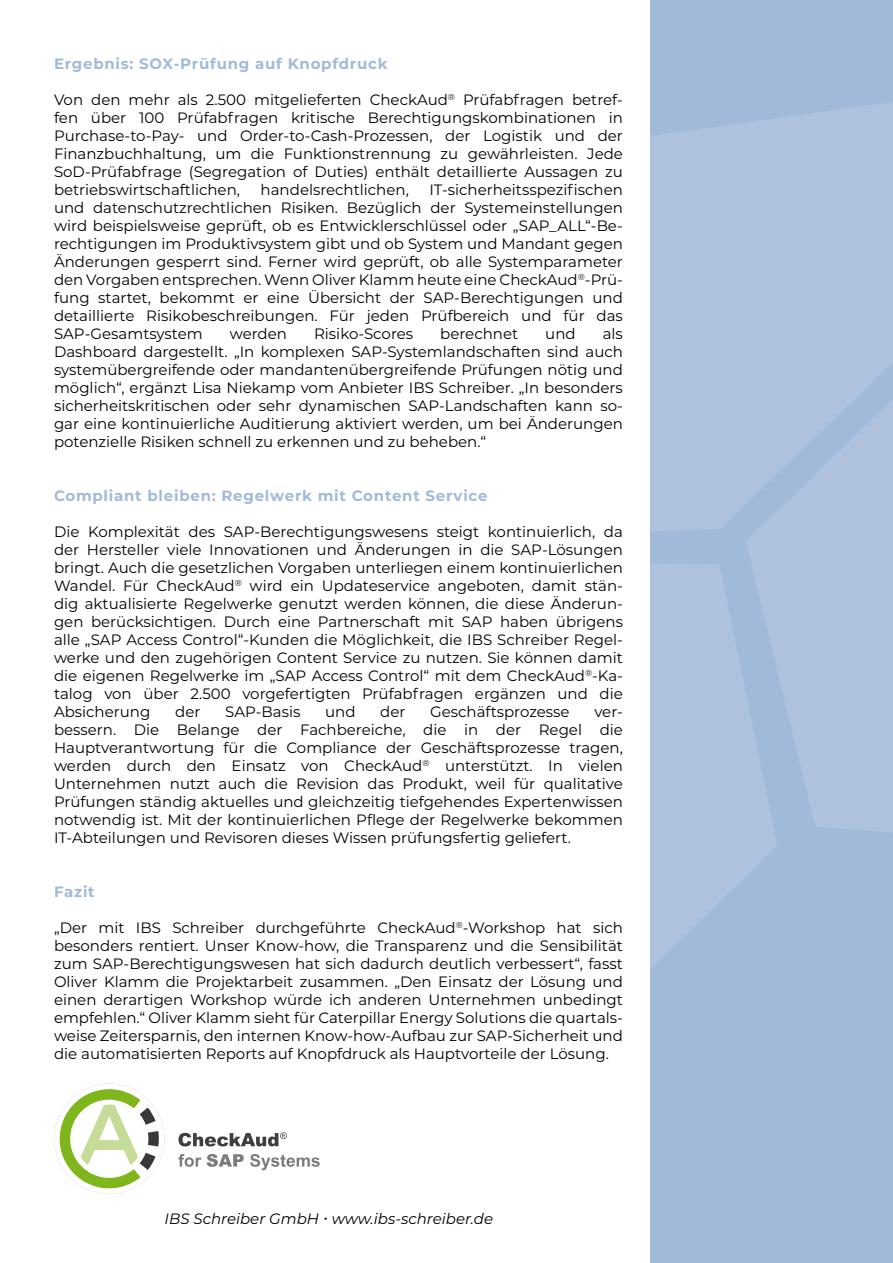
<style>
.page{position:relative;width:893px;height:1263px;background:#fff}
.page>*{position:absolute;margin:0;border:0;box-sizing:border-box;transform-origin:0 0}
.t1{font:15px/18px "Montserrat";color:#000;text-align:justify}
.t2{font:700 15px "Montserrat";letter-spacing:.05em;color:#a2bad9}
.t3{font:italic 15px "Montserrat";color:#000}
</style>
<div class="page">
<div style="left:651px;top:0;width:242px;height:1263px;background:#a2bad9"></div>
<svg style="left:650px;top:102px;width:243px;height:1021px;fill:#aec2dd"></svg>
<svg style="left:178px;top:1154px;width:23px;height:13px"></svg>
<svg style="left:207px;top:1154px;width:37px;height:13px"></svg>
<svg style="left:250px;top:1154px;width:70px;height:16px"></svg>
<svg style="left:178px;top:1132px;width:109px;height:14px"></svg>
<svg style="left:54px;top:1084px;width:110px;height:110px"></svg>
<p class="t2" style="left:54px;top:52px;width:335px">Ergebnis: SOX-Prüfung auf Knopfdruck</p>
<p class="t1" style="left:54px;top:90px;width:570px">Von den mehr als 2.500 mitgelieferten CheckAud<sup>®</sup> Prüfabfragen betref&shy;fen über 100 Prüfabfragen kritische Berechtigungskombinationen in Purchase-to-Pay- und Order-to-Cash-Prozessen, der Logistik und der Finanzbuchhaltung, um die Funktionstrennung zu gewährleisten. Jede SoD-Prüfabfrage (Segregation of Duties) enthält detaillierte Aussagen zu betriebswirtschaftlichen,</p>
<p class="t1" style="left:54px;top:180px;width:570px;text-indent:375px">IT-sicherheitsspezifischen und datenschutzrechtlichen Risiken. Bezüglich der Systemeinstellungen wird beispielsweise geprüft, ob es Entwicklerschlüssel oder „SAP_ALL“-Be&shy;rechtigungen im Produktivsystem gibt und ob System und Mandant gegen Änderungen gesperrt sind. Ferner wird geprüft, ob alle Systemparameter den Vorgaben entsprechen. Wenn Oliver Klamm heute eine CheckAud<sup>®</sup>-Prü&shy;fung startet, bekommt er eine Übersicht der SAP-Berechtigungen und detaillierte Risikobeschreibungen. Für jeden Prüfbereich und für das SAP-Gesamtsystem</p>
<p class="t1" style="left:261px;top:180px;width:150px">handelsrechtlichen,</p>
<p class="t1" style="left:54px;top:324px;width:570px;text-indent:549px">als Dashboard dargestellt. „In komplexen SAP-Systemlandschaften sind auch systemübergreifende oder mandantenübergreifende Prüfungen nötig und möglich“, ergänzt Lisa Niekamp vom Anbieter IBS Schreiber. „In besonders sicherheitskritischen oder sehr dynamischen SAP-Landschaften kann so&shy;gar eine kontinuierliche Auditierung aktiviert werden, um bei Änderungen potenzielle Risiken schnell zu erkennen und zu beheben.“</p>
<p class="t2" style="left:54px;top:484px;width:435px">Compliant bleiben: Regelwerk mit Content Service</p>
<p class="t1" style="left:54px;top:522px;width:570px">Die Komplexität des SAP-Berechtigungswesens steigt kontinuierlich, da der Hersteller viele Innovationen und Änderungen in die SAP-Lösungen bringt. Auch die gesetzlichen Vorgaben unterliegen einem kontinuierlichen Wandel. Für CheckAud<sup>®</sup> wird ein Updateservice angeboten, damit stän&shy;dig aktualisierte Regelwerke genutzt werden können, die diese Änderun&shy;gen berücksichtigen. Durch eine Partnerschaft mit SAP haben übrigens alle „SAP Access Control“-Kunden die Möglichkeit, die IBS Schreiber Regel&shy;werke und den zugehörigen Content Service zu nutzen. Sie können damit die eigenen Regelwerke im „SAP Access Control“ mit dem CheckAud<sup>®</sup>-Ka&shy;talog von über 2.500 vorgefertigten Prüfabfragen ergänzen und die Absicherung</p>
<p class="t1" style="left:230px;top:324px;width:59px">werden</p>
<p class="t1" style="left:314px;top:324px;width:101px">Risiko-Scores</p>
<p class="t1" style="left:440px;top:324px;width:79px">berechnet</p>
<p class="t1" style="left:545px;top:324px;width:32px">und</p>
<p class="t1" style="left:175px;top:702px;width:27px">der</p>
<p class="t1" style="left:225px;top:702px;width:77px">SAP-Basis</p>
<p class="t1" style="left:325px;top:702px;width:32px">und</p>
<p class="t1" style="left:380px;top:702px;width:27px">der</p>
<p class="t1" style="left:430px;top:702px;width:141px">Geschäftsprozesse</p>
<p class="t1" style="left:54px;top:702px;width:570px;text-indent:540px">ver&shy;bessern. Die Belange der Fachbereiche, die in der Regel die Hauptverantwortung für die Compliance der Geschäftsprozesse tragen, werden durch den Einsatz von CheckAud<sup>®</sup> unterstützt. In vielen Unternehmen nutzt auch die Revision das Produkt, weil für qualitative Prüfungen ständig aktuelles und gleichzeitig tiefgehendes Expertenwissen notwendig ist. Mit der kontinuierlichen Pflege der Regelwerke bekommen IT-Abteilungen und Revisoren dieses Wissen prüfungsfertig geliefert.</p>
<p class="t2" style="left:54px;top:880px;width:42px">Fazit</p>
<p class="t1" style="left:54px;top:918px;width:570px">„Der mit IBS Schreiber durchgeführte CheckAud<sup>®</sup>-Workshop hat sich besonders rentiert. Unser Know-how, die Transparenz und die Sensibilität zum SAP-Berechtigungswesen hat sich dadurch deutlich verbessert“, fasst Oliver Klamm die Projektarbeit zusammen. „Den Einsatz der Lösung und einen derartigen Workshop würde ich anderen Unternehmen unbedingt empfehlen.“ Oliver Klamm sieht für Caterpillar Energy Solutions die quartals&shy;weise Zeitersparnis, den internen Know-how-Aufbau zur SAP-Sicherheit und die automatisierten Reports auf Knopfdruck als Hauptvorteile der Lösung.</p>
<p class="t3" style="left:164px;top:1208px;width:330px">IBS Schreiber GmbH • www.ibs-schreiber.de</p>
</div>
